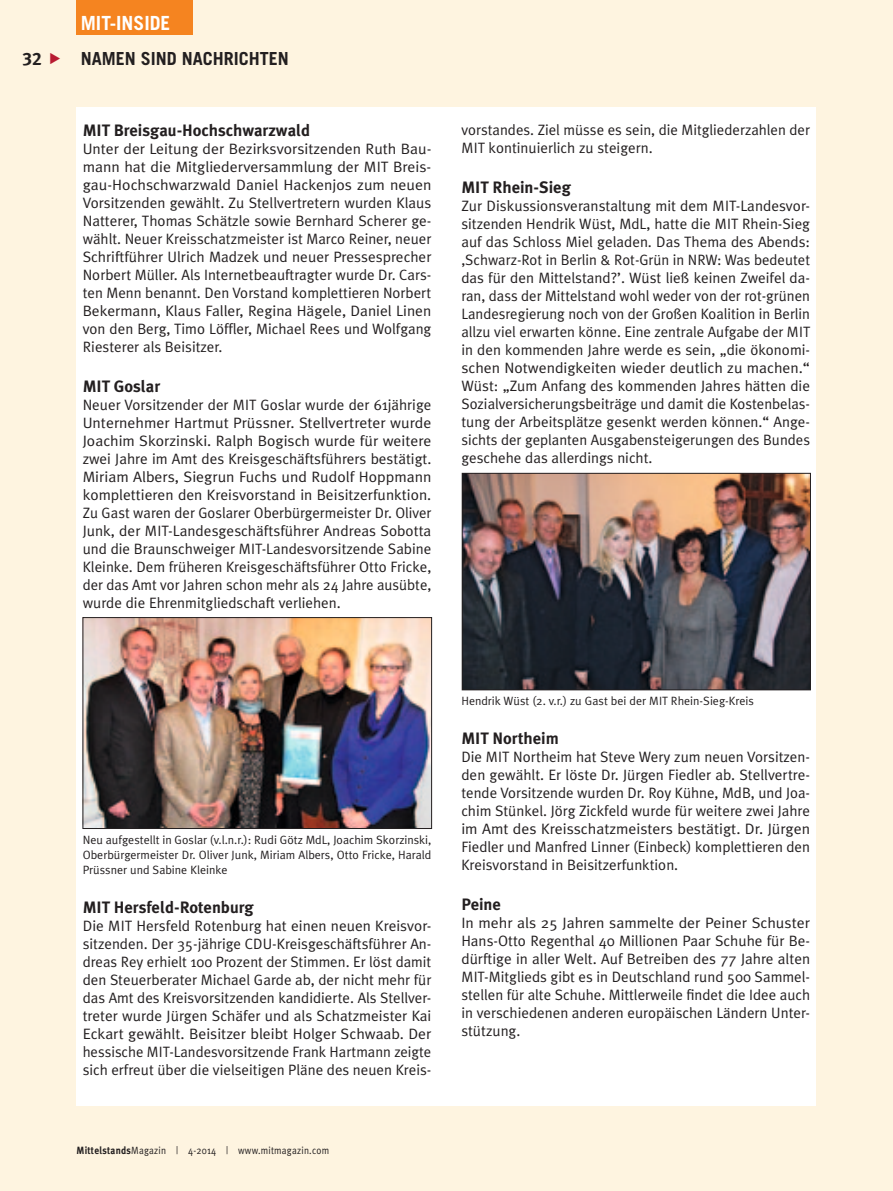
<style>
.page{position:relative;width:893px;height:1191px;background:#fef4e0}
.page>*{position:absolute;margin:0;border:0;box-sizing:border-box;transform-origin:0 0}
.t1{font:700 19.5px "Trade Gothic";color:#fff}
.t2{font:700 18px "Trade Gothic";color:#231f20}
.t3{font:18px "Meta Plus Bold Caps";color:#231f20}
.t4{font:700 16.5px "Meta Plus";color:#231f20}
.t5{font:15px/18px "Meta Plus Normal";color:#231f20;text-align:justify}
.t6{font:15px/18px "Meta Plus Normal";color:#231f20;text-align:justify;scale:1.04 1}
.t7{font:15px/18px "Meta Plus Normal";color:#231f20;text-align:justify;scale:1.05 1}
.t8{font:12px/15px "Meta Plus Normal";color:#231f20;text-align:justify}
.t9{font:10.5px "Meta Plus Normal";letter-spacing:.025em;color:#231f20;scale:.9 1}
.s1{font-family:"Meta Plus";font-weight:700}
</style>
<div class="page">
<div style="left:77px;top:0;width:116px;height:34px;background:#f58420"></div>
<div style="left:77px;top:107px;width:739px;height:998px;background:#fff"></div>
<img style="left:85px;top:619px;width:345px;height:207px">
<div style="left:83px;top:617px;width:349px;height:211px;border:1px solid #231f20"></div>
<img style="left:464px;top:475px;width:345px;height:213px">
<div style="left:462px;top:473px;width:349px;height:217px;border:1px solid #231f20"></div>
<p class="t3" style="left:23px;top:48px;width:21px">32</p>
<h1 class="t1" style="left:81px;top:11px;width:89px">MIT-INSIDE</h1>
<p class="t2" style="left:81px;top:47px;width:210px">NAMEN SIND NACHRICHTEN</p>
<p class="t4" style="left:83px;top:121px;width:229px">MIT Breisgau-Hochschwarzwald</p>
<p class="t6" style="left:83px;top:140px;width:337px">Unter der Leitung der Bezirksvorsitzenden Ruth Bau&shy;mann hat die Mitgliederversammlung der MIT Breis&shy;gau-Hochschwarzwald Daniel Hackenjos zum neuen Vorsitzenden gewählt. Zu Stellvertretern wurden Klaus Natterer, Thomas Schätzle sowie Bernhard Scherer ge&shy;wählt. Neuer Kreisschatzmeister ist Marco Reiner, neuer Schriftführer Ulrich Madzek und neuer Pressesprecher Norbert Müller. Als Internetbeauftragter wurde Dr. Cars&shy;ten Menn benannt. Den Vorstand komplettieren Norbert Bekermann, Klaus Faller, Regina Hägele, Daniel Linen von den Berg, Timo Löffler, Michael Rees und Wolfgang Riesterer als Beisitzer.</p>
<p class="t4" style="left:83px;top:376px;width:79px">MIT Goslar</p>
<p class="t5" style="left:83px;top:395px;width:350px">Neuer Vorsitzender der MIT Goslar wurde der 61jährige Unternehmer Hartmut Prüssner. Stellvertreter wurde Joachim Skorzinski. Ralph Bogisch wurde für weitere zwei Jahre im Amt des Kreisgeschäftsführers bestätigt.<br>Miriam Albers, Siegrun Fuchs und Rudolf Hoppmann komplettieren den Kreisvorstand in Beisitzerfunktion.<br>Zu Gast waren der Goslarer Oberbürgermeister Dr. Oliver Junk, der MIT-Landesgeschäftsführer Andreas Sobotta und die Braunschweiger MIT-Landesvorsitzende Sabine Kleinke. Dem früheren Kreisgeschäftsführer Otto Fricke, der das Amt vor Jahren schon mehr als 24 Jahre ausübte, wurde die Ehrenmitgliedschaft verliehen.</p>
<p class="t5" style="left:461px;top:121px;width:350px">vorstandes. Ziel müsse es sein, die Mitgliederzahlen der<br>MIT kontinuierlich zu steigern.</p>
<p class="t4" style="left:461px;top:178px;width:111px">MIT Rhein-Sieg</p>
<p class="t5" style="left:461px;top:196px;width:350px">Zur Diskussionsveranstaltung mit dem MIT-Landesvor&shy;sitzenden Hendrik Wüst, MdL, hatte die MIT Rhein-Sieg auf das Schloss Miel geladen. Das Thema des Abends: ‚Schwarz-Rot in Berlin &amp; Rot-Grün in NRW: Was bedeutet das für den Mittelstand?’. Wüst ließ keinen Zweifel da&shy;ran, dass der Mittelstand wohl weder von der rot-grünen Landesregierung noch von der Großen Koalition in Berlin allzu viel erwarten könne. Eine zentrale Aufgabe der MIT in den kommenden Jahre werde es sein, „die ökonomi&shy;schen Notwendigkeiten wieder deutlich zu machen.“ Wüst: „Zum Anfang des kommenden Jahres hätten die Sozialversicherungsbeiträge und damit die Kostenbelas&shy;tung der Arbeitsplätze gesenkt werden können.“ Ange&shy;sichts der geplanten Ausgabensteigerungen des Bundes geschehe das allerdings nicht.</p>
<p class="t8" style="left:83px;top:832px;width:350px">Neu aufgestellt in Goslar (v.l.n.r.): Rudi Götz MdL, Joachim Skorzinski, Oberbürgermeister Dr. Oliver Junk, Miriam Albers, Otto Fricke, Harald Prüssner und Sabine Kleinke</p>
<p class="t4" style="left:83px;top:898px;width:172px">MIT Hersfeld-Rotenburg</p>
<p class="t5" style="left:83px;top:917px;width:350px">Die MIT Hersfeld Rotenburg hat einen neuen Kreisvor&shy;sitzenden. Der 35-jährige CDU-Kreisgeschäftsführer An&shy;dreas Rey erhielt 100 Prozent der Stimmen. Er löst damit den Steuerberater Michael Garde ab, der nicht mehr für das Amt des Kreisvorsitzenden kandidierte. Als Stellver&shy;treter wurde Jürgen Schäfer und als Schatzmeister Kai Eckart gewählt. Beisitzer bleibt Holger Schwaab. Der hessische MIT-Landesvorsitzende Frank Hartmann zeigte sich erfreut über die vielseitigen Pläne des neuen Kreis-</p>
<p class="t9" style="left:77px;top:1144px;width:282px"><span class="s1">Mittelstands</span>Magazin | 4-2014 | www.mitmagazin.com</p>
<p class="t8" style="left:461px;top:693px;width:294px">Hendrik Wüst (2. v.r.) zu Gast bei der MIT Rhein-Sieg-Kreis</p>
<p class="t4" style="left:461px;top:729px;width:99px">MIT Northeim</p>
<p class="t5" style="left:461px;top:747px;width:350px">Die MIT Northeim hat Steve Wery zum neuen Vorsitzen&shy;den gewählt. Er löste Dr. Jürgen Fiedler ab. Stellvertre&shy;tende Vorsitzende wurden Dr. Roy Kühne, MdB, und Joa&shy;chim Stünkel. Jörg Zickfeld wurde für weitere zwei Jahre im Amt des Kreisschatzmeisters bestätigt. Dr. Jürgen Fiedler und Manfred Linner (Einbeck) komplettieren den Kreisvorstand in Beisitzerfunktion.</p>
<p class="t4" style="left:461px;top:894px;width:41px">Peine</p>
<p class="t7" style="left:461px;top:913px;width:334px">In mehr als 25 Jahren sammelte der Peiner Schuster Hans-Otto Regenthal 40 Millionen Paar Schuhe für Be&shy;dürftige in aller Welt. Auf Betreiben des 77 Jahre alten MIT-Mitglieds gibt es in Deutschland rund 500 Sammel&shy;stellen für alte Schuhe. Mittlerweile findet die Idee auch in verschiedenen anderen europäischen Ländern Unter&shy;stützung.</p>
</div>
